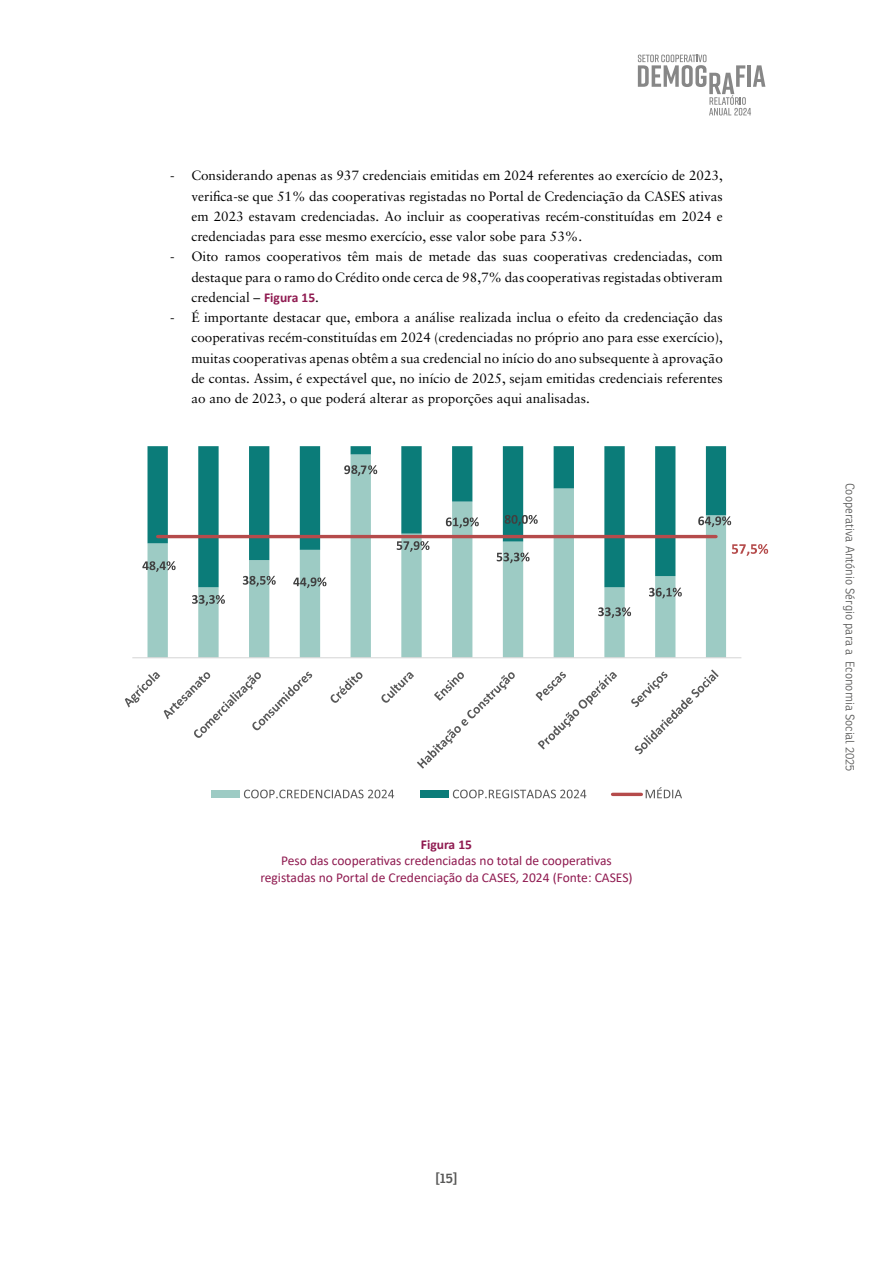
<style>
.page{position:relative;width:893px;height:1263px;background:#fff}
.page>*{position:absolute;margin:0;border:0;box-sizing:border-box;transform-origin:0 0}
.t1{font:13.5px/20.2px "Sabon LT Pro";color:#000;text-align:justify}
.t2{font:13.5px/16.5px "Calibri";color:#8f1a50;text-align:center}
.t3{font:700 13.5px "Calibri";color:#8f1a50}
.t4{font:600 13.5px "Ronnia";color:#575756}
.t5{font:300 12px "Ronnia";color:#575756}
.s1{font-family:"Calibri";font-weight:700;color:#8f1a50}
</style>
<div class="page">
<svg style="left:638px;top:55px;width:127px;height:61px"></svg>
<svg style="left:147px;top:587px;width:579px;height:70px"></svg>
<svg style="left:147px;top:446px;width:579px;height:141px"></svg>
<hr style="left:132px;top:657px;width:609px;height:1px;background:#d9d9d9">
<hr style="left:158px;top:535px;width:558px;height:3px;background:#b54b4b">
<svg style="left:142px;top:561px;width:34px;height:11px"></svg>
<svg style="left:192px;top:595px;width:33px;height:11px"></svg>
<svg style="left:243px;top:576px;width:33px;height:10px"></svg>
<svg style="left:293px;top:577px;width:33px;height:11px"></svg>
<svg style="left:397px;top:541px;width:32px;height:11px"></svg>
<svg style="left:497px;top:552px;width:33px;height:11px"></svg>
<svg style="left:598px;top:607px;width:33px;height:11px"></svg>
<svg style="left:649px;top:588px;width:33px;height:10px"></svg>
<svg style="left:698px;top:516px;width:33px;height:11px"></svg>
<svg style="left:125px;top:672px;width:187px;height:66px"></svg>
<svg style="left:331px;top:672px;width:31px;height:31px"></svg>
<svg style="left:381px;top:672px;width:134px;height:97px"></svg>
<svg style="left:536px;top:672px;width:81px;height:77px"></svg>
<svg style="left:631px;top:669px;width:88px;height:85px"></svg>
<div style="left:211px;top:791px;width:29px;height:7px;background:#9dcbc4"></div>
<svg style="left:244px;top:790px;width:150px;height:8px"></svg>
<div style="left:420px;top:791px;width:29px;height:7px;background:#0b7c79"></div>
<svg style="left:453px;top:790px;width:133px;height:8px"></svg>
<hr style="left:612px;top:793px;width:29px;height:3px;background:#b54b4b">
<svg style="left:646px;top:787px;width:36px;height:11px"></svg>
<svg style="left:344px;top:465px;width:194px;height:63px"></svg>
<svg style="left:732px;top:544px;width:36px;height:12px"></svg>
<p class="t1" style="left:191px;top:165px;width:533px;text-indent:-21px">- Considerando apenas as 937 credenciais emitidas em 2024 referentes ao exercício de 2023, verifica-se que 51% das cooperativas registadas no Portal de Credenciação da CASES ativas em 2023 estavam credenciadas. Ao incluir as cooperativas recém-constituídas em 2024 e credenciadas para esse mesmo exercício, esse valor sobe para 53%.</p>
<p class="t1" style="left:191px;top:246px;width:533px;text-indent:-21px">- Oito ramos cooperativos têm mais de metade das suas cooperativas credenciadas, com destaque para o ramo do Crédito onde cerca de 98,7% das cooperativas registadas obtiveram credencial – <span class="s1">Figura 15</span>.</p>
<p class="t1" style="left:191px;top:307px;width:533px;text-indent:-21px">- É importante destacar que, embora a análise realizada inclua o efeito da credenciação das cooperativas recém-constituídas em 2024 (credenciadas no próprio ano para esse exercício), muitas cooperativas apenas obtêm a sua credencial no início do ano subsequente à aprovação de contas. Assim, é expectável que, no início de 2025, sejam emitidas credenciais referentes ao ano de 2023, o que poderá alterar as proporções aqui analisadas.</p>
<p class="t3" style="left:421px;top:835px;width:53px">Figura 15</p>
<p class="t2" style="left:260px;top:852px;width:374px">Peso das cooperativas credenciadas no total de cooperativas registadas no Portal de Credenciação da CASES, 2024 (Fonte: CASES)</p>
<p class="t4" style="left:436px;top:1170px;width:23px">[15]</p>
<p class="t5" style="left:857px;top:483px;width:290px;rotate:90deg">Cooperativa António Sérgio para a Economia Social 2025</p>
</div>
